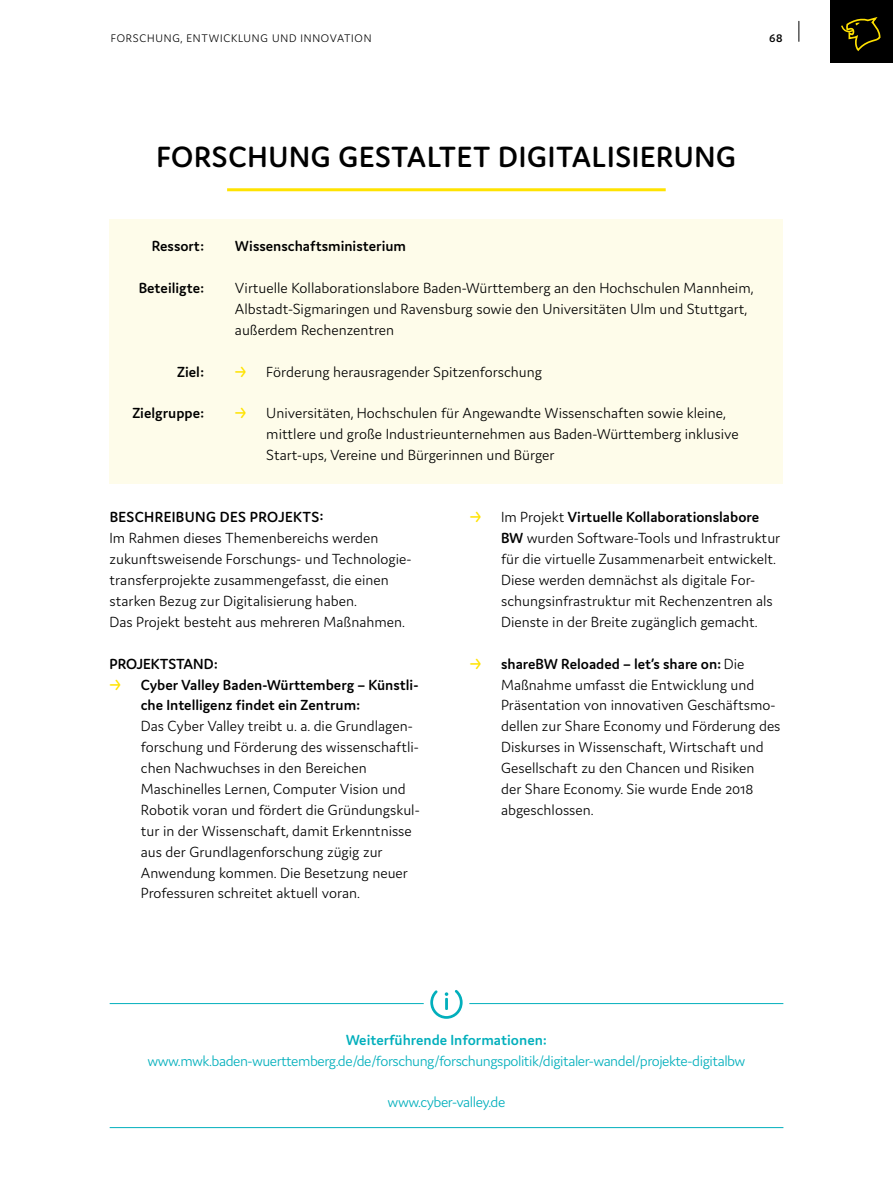
<style>
.page{position:relative;width:893px;height:1191px;background:#fff}
.page>*{position:absolute;margin:0;border:0;box-sizing:border-box;transform-origin:0 0}
.t1{font:600 31.2px "Domus";letter-spacing:.025em;color:#000}
.t2{font:300 15.6px/20.9px "Domus";color:#000}
.t3{font:600 15.6px/20.9px "Domus";color:#000}
.t4{font:300 15.6px "Domus";letter-spacing:-.03em;color:#02afbc}
.t5{font:600 15.6px "Domus";color:#02afbc}
.t6{font:600 15.6px "Domus";letter-spacing:.025em;color:#000}
.t7{font:300 11.7px "Domus";letter-spacing:.065em;color:#000}
.t8{font:600 11.7px "Domus";color:#000}
.s1{font-weight:600;color:#ffe300}
.s2{color:#ffe300}
.s3{font-weight:600}
</style>
<div class="page">
<hr style="left:227px;top:188px;width:439px;height:3px;background:#ffe300">
<div style="left:110px;top:219px;width:673px;height:265px;background:#fefcea"></div>
<hr style="left:110px;top:1003px;width:673px;height:1px;background:#02afbc">
<div style="left:424px;top:979px;width:45px;height:47px;background:#fff;border-radius:50%"></div>
<svg style="left:430px;top:990px;width:33px;height:29px"></svg>
<hr style="left:110px;top:1127px;width:673px;height:1px;background:#02afbc">
<div style="left:830px;top:0;width:63px;height:63px;background:#000"></div>
<svg style="left:841px;top:17px;width:40px;height:34px"></svg>
<svg style="left:798px;top:21px;width:1px;height:20px"></svg>
<p class="t7" style="left:111px;top:32px;width:262px">FORSCHUNG, ENTWICKLUNG UND INNOVATION</p>
<p class="t8" style="left:769px;top:32px;width:15px">68</p>
<h1 class="t1" style="left:156px;top:140px;width:581px">FORSCHUNG GESTALTET DIGITALISIERUNG</h1>
<p class="t3" style="left:152px;top:236px;width:54px">Ressort:</p>
<p class="t3" style="left:139px;top:277px;width:67px">Beteiligte:</p>
<p class="t3" style="left:177px;top:361px;width:29px">Ziel:</p>
<p class="t3" style="left:132px;top:403px;width:73px">Zielgruppe:</p>
<p class="t3" style="left:235px;top:236px;width:173px">Wissenschaftsministerium</p>
<p class="t2" style="left:235px;top:277px;width:520px">Virtuelle Kollaborationslabore Baden-Württemberg an den Hochschulen Mannheim,<br>Albstadt-Sigmaringen und Ravensburg sowie den Universitäten Ulm und Stuttgart, außerdem Rechenzentren</p>
<p class="t2" style="left:235px;top:361px;width:309px"><span class="s1">→</span> Förderung herausragender Spitzenforschung</p>
<p class="t2" style="left:266px;top:403px;width:474px;text-indent:-31px"><span class="s1">→</span> Universitäten, Hochschulen für Angewandte Wissenschaften sowie kleine, mittlere und große Industrieunternehmen aus Baden-Württemberg inklusive<br>Start-ups, Vereine und Bürgerinnen und Bürger</p>
<p class="t6" style="left:110px;top:509px;width:216px">BESCHREIBUNG DES PROJEKTS:</p>
<p class="t2" style="left:110px;top:527px;width:303px">Im Rahmen dieses Themenbereichs werden zukunftsweisende Forschungs- und Technologie&shy;transferprojekte zusammengefasst, die einen starken Bezug zur Digitalisierung haben.<br>Das Projekt besteht aus mehreren Maßnahmen.</p>
<p class="t3" style="left:110px;top:653px;width:110px">PROJEKTSTAND:</p>
<p class="t3" style="left:141px;top:674px;width:279px;text-indent:-31px"><span class="s2">→</span> Cyber Valley Baden-Württemberg – Künstli&shy;che Intelligenz findet ein Zentrum:</p>
<p class="t2" style="left:141px;top:715px;width:280px">Das Cyber Valley treibt u. a. die Grundlagen&shy;forschung und Förderung des wissenschaftli&shy;chen Nachwuchses in den Bereichen Maschinelles Lernen, Computer Vision und Robotik voran und fördert die Gründungskul&shy;tur in der Wissenschaft, damit Erkenntnisse aus der Grundlagenforschung zügig zur Anwendung kommen. Die Besetzung neuer Professuren schreitet aktuell voran.</p>
<p class="t2" style="left:501px;top:507px;width:281px;text-indent:-31px"><span class="s1">→</span> Im Projekt <span class="s3">Virtuelle Kollaborationslabore BW</span> wurden Software-Tools und Infrastruktur für die virtuelle Zusammenarbeit entwickelt.<br>Diese werden demnächst als digitale For&shy;schungsinfrastruktur mit Rechenzentren als Dienste in der Breite zugänglich gemacht.</p>
<p class="t2" style="left:501px;top:653px;width:281px;text-indent:-31px"><span class="s1">→</span> <span class="s3">shareBW Reloaded – let’s share on:</span> Die Maßnahme umfasst die Entwicklung und Präsentation von innovativen Geschäftsmo&shy;dellen zur Share Economy und Förderung des Diskurses in Wissenschaft, Wirtschaft und Gesellschaft zu den Chancen und Risiken<br>der Share Economy. Sie wurde Ende 2018 abgeschlossen.</p>
<p class="t5" style="left:346px;top:1031px;width:203px">Weiterführende Informationen:</p>
<p class="t4" style="left:147px;top:1052px;width:600px">www.mwk.baden-wuerttemberg.de/de/forschung/forschungspolitik/digitaler-wandel/projekte-digitalbw</p>
<p class="t4" style="left:388px;top:1093px;width:119px">www.cyber-valley.de</p>
</div>
